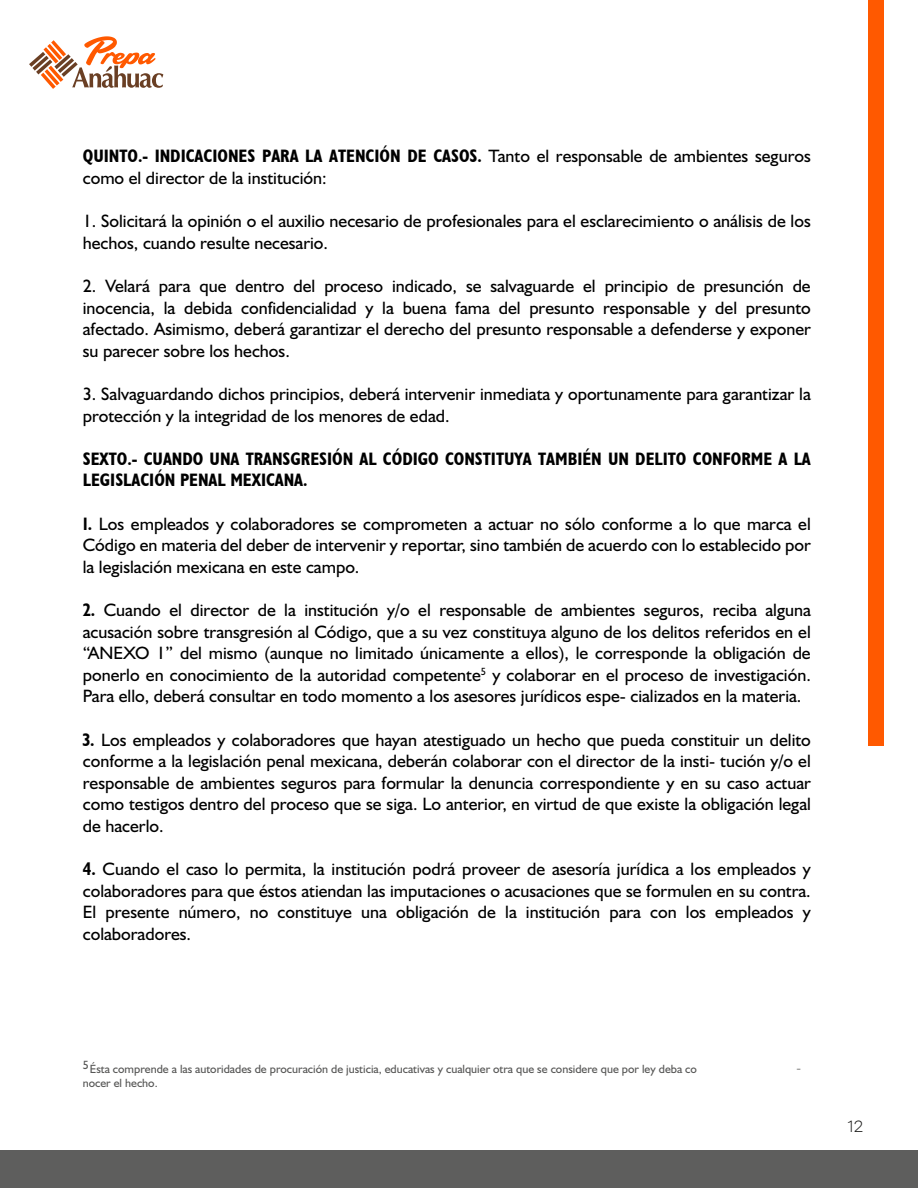
<style>
.page{position:relative;width:918px;height:1188px;background:#fff}
.page>*{position:absolute;margin:0;border:0;box-sizing:border-box;transform-origin:0 0}
.t1{font:18px/21.6px "Humanist 521 BT";color:#000;text-align:justify}
.t2{font:700 condensed 18px/21.6px "Humanist 521 BT";color:#000}
.t3{font:300 16.5px "Messina Sans";color:#1d1d1b}
.t4{font:12px "Humanist 521 BT";color:#575756}
.t5{font:12px "Messina Sans";color:#575756}
.s1{font-weight:700;font-stretch:condensed}
</style>
<div class="page">
<svg style="left:29px;top:36px;width:134px;height:53px"></svg>
<div style="left:869px;top:0;width:15px;height:746px;background:#ff5900"></div>
<div style="left:0;top:1150px;width:918px;height:38px;background:#5e5e5d"></div>
<p class="t1" style="left:83px;top:145px;width:730px"><span class="s1">QUINTO.- INDICACIONES PARA LA ATENCIÓN DE CASOS.</span> Tanto el responsable de ambientes seguros como el director de la institución:</p>
<p class="t1" style="left:83px;top:210px;width:729px">1. Solicitará la opinión o el auxilio necesario de profesionales para el esclarecimiento o análisis de los hechos, cuando resulte necesario.</p>
<p class="t1" style="left:83px;top:275px;width:730px">2. Velará para que dentro del proceso indicado, se salvaguarde el principio de presunción de inocencia, la debida confidencialidad y la buena fama del presunto responsable y del presunto afectado. Asimismo, deberá garantizar el derecho del presunto responsable a defenderse y exponer su parecer sobre los hechos.</p>
<p class="t1" style="left:83px;top:383px;width:730px">3. Salvaguardando dichos principios, deberá intervenir inmediata y oportunamente para garantizar la protección y la integridad de los menores de edad.</p>
<p class="t2" style="left:83px;top:447px;width:730px">SEXTO.- CUANDO UNA TRANSGRESIÓN AL CÓDIGO CONSTITUYA TAMBIÉN UN DELITO CONFORME A LA<br>LEGISLACIÓN PENAL MEXICANA.</p>
<p class="t1" style="left:83px;top:512px;width:730px"><span class="s1">1.</span> Los empleados y colaboradores se comprometen a actuar no sólo conforme a lo que marca el Código en materia del deber de intervenir y reportar, sino también de acuerdo con lo establecido por la legislación mexicana en este campo.</p>
<p class="t1" style="left:83px;top:599px;width:730px"><span class="s1">2.</span> Cuando el director de la institución y/o el responsable de ambientes seguros, reciba alguna acusación sobre transgresión al Código, que a su vez constituya alguno de los delitos referidos en el “ANEXO 1” del mismo (aunque no limitado únicamente a ellos), le corresponde la obligación de ponerlo en conocimiento de la autoridad competente<sup>5</sup> y colaborar en el proceso de investigación.<br>Para ello, deberá consultar en todo momento a los asesores jurídicos espe- cializados en la materia.</p>
<p class="t1" style="left:83px;top:728px;width:730px"><span class="s1">3.</span> Los empleados y colaboradores que hayan atestiguado un hecho que pueda constituir un delito conforme a la legislación penal mexicana, deberán colaborar con el director de la insti- tución y/o el responsable de ambientes seguros para formular la denuncia correspondiente y en su caso actuar como testigos dentro del proceso que se siga. Lo anterior, en virtud de que existe la obligación legal de hacerlo.</p>
<p class="t1" style="left:83px;top:858px;width:730px"><span class="s1">4.</span> Cuando el caso lo permita, la institución podrá proveer de asesoría jurídica a los empleados y colaboradores para que éstos atiendan las imputaciones o acusaciones que se formulen en su contra.<br>El presente número, no constituye una obligación de la institución para con los empleados y colaboradores.</p>
<p class="t4" style="left:83px;top:1061px;width:616px">5 Ésta comprende a las autoridades de procuración de justicia, educativas y cualquier otra que se considere que por ley deba co</p>
<p class="t5" style="left:796px;top:1060px;width:6px">-</p>
<p class="t4" style="left:83px;top:1076px;width:77px">nocer el hecho.</p>
<p class="t3" style="left:847px;top:1114px;width:18px">12</p>
</div>
